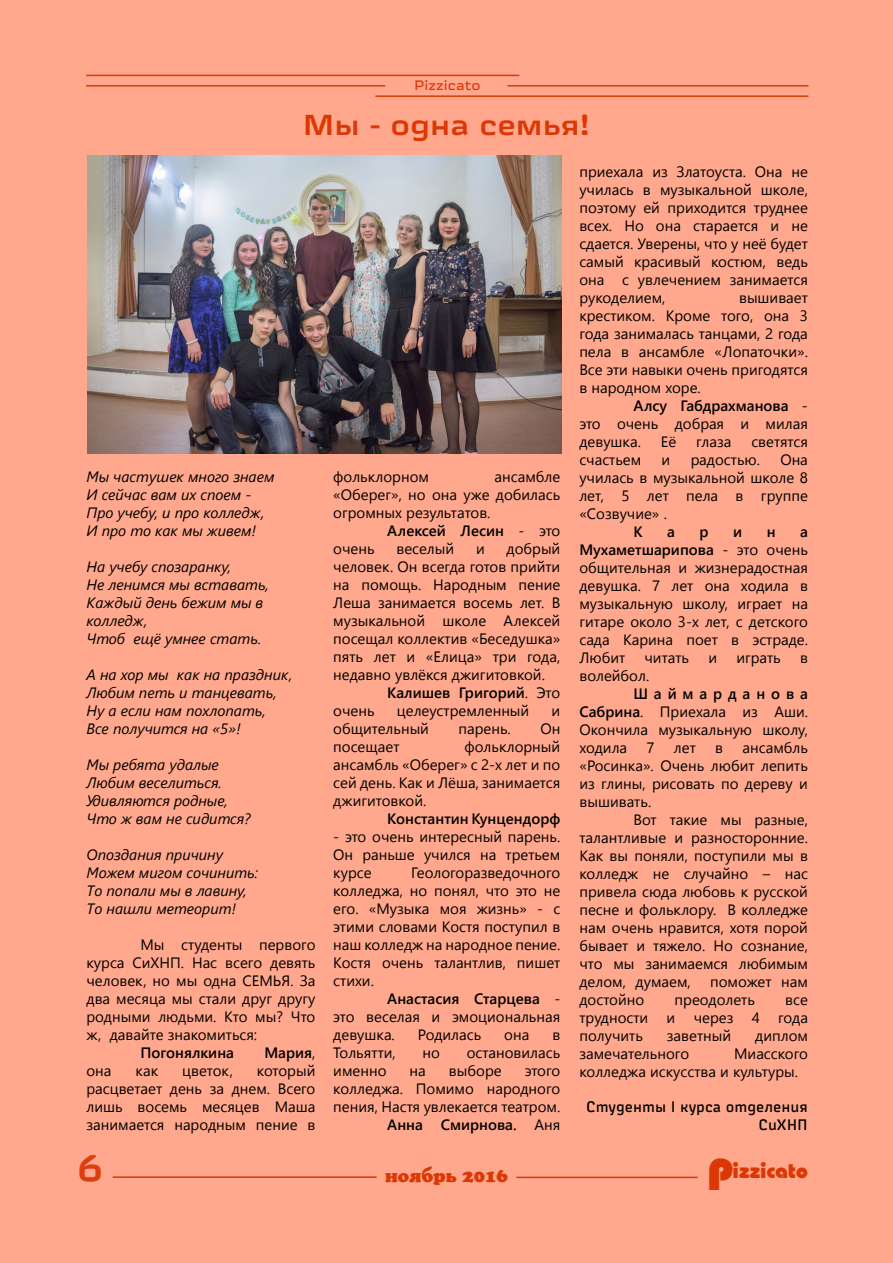
<style>
.page{position:relative;width:893px;height:1263px;background:#fff}
.page>*{position:absolute;margin:0;border:0;box-sizing:border-box;transform-origin:0 0}
.t1{font:500 36px "Russian Rail G Pro";color:#dc4010}
.t2{font:500 28.5px "Russian Rail G Pro";color:#db3806}
.t3{font:21px "Bahamas Heavy";color:#db3806}
.t4{font:18px "AG Crown Style";color:#db3806}
.t5{font:15px/18px "Segoe UI";color:#000;text-align:justify}
.t6{font:italic 15px/18px "Segoe UI";color:#000}
.t7{font:600 15px "Segoe UI";color:#000}
.t8{font:15px/18px "Russian Rail G Pro Cond";color:#000;text-align:right}
.t9{font:13.5px "Russian Rail G Pro";color:#db3806}
.s1{font-weight:400}
.s2{font-weight:600}
.s3{font-size:45px}
</style>
<div class="page">
<div style="left:0;top:0;width:893px;height:1262px;background:#ffa88d"></div>
<hr style="left:113px;top:1176px;width:264px;height:2px;background:#db3806">
<hr style="left:516px;top:1177px;width:182px;height:1px;background:#db3806">
<hr style="left:892px;top:0;width:1px;height:1263px;background:#ffa88d">
<hr style="left:86px;top:85px;width:299px;height:2px;background:#db3806">
<hr style="left:375px;top:95px;width:433px;height:2px;background:#db3806">
<hr style="left:507px;top:85px;width:301px;height:2px;background:#db3806">
<hr style="left:86px;top:75px;width:433px;height:1px;background:#db3806">
<img style="left:88px;top:155px;width:473px;height:299px">
<p class="t9" style="left:414px;top:77px;width:68px">Pizzicato</p>
<h2 class="t2" style="left:303px;top:107px;width:289px">Мы - одна семья!</h2>
<p class="t6" style="left:86px;top:467px;width:189px">Мы частушек много знаем<br>И сейчас вам их споем -<br>Про учебу, и про колледж,<br>И про то как мы живем!</p>
<p class="t6" style="left:86px;top:557px;width:184px">На учебу спозаранку,<br>Не ленимся мы вставать,<br>Каждый день бежим мы в колледж,<br>Чтоб ещё умнее стать.</p>
<p class="t6" style="left:86px;top:665px;width:207px">А на хор мы как на праздник,<br>Любим петь и танцевать,<br>Ну а если нам похлопать,<br>Все получится на «5»!</p>
<p class="t6" style="left:86px;top:755px;width:166px">Мы ребята удалые<br>Любим веселиться.<br>Удивляются родные,<br>Что ж вам не сидится?</p>
<p class="t6" style="left:86px;top:845px;width:173px">Опоздания причину<br>Можем мигом сочинить:<br>То попали мы в лавину,<br>То нашли метеорит!</p>
<p class="t5" style="left:86px;top:935px;width:230px;text-indent:54px">Мы студенты первого курса СиХНП. Нас всего девять человек, но мы одна СЕМЬЯ. За два месяца мы стали друг другу родными людьми. Кто мы? Что ж, давайте знакомиться:</p>
<p class="t7" style="left:140px;top:1042px;width:95px">Погонялкина</p>
<p class="t7" style="left:264px;top:1042px;width:52px">Мария<span class="s1">,</span></p>
<p class="t5" style="left:86px;top:1061px;width:27px">она</p>
<p class="t5" style="left:136px;top:1061px;width:24px">как</p>
<p class="t5" style="left:182px;top:1061px;width:52px">цветок,</p>
<p class="t5" style="left:86px;top:1061px;width:230px;text-indent:170px">который расцветает день за днем. Всего лишь восемь месяцев Маша занимается народным пение в</p>
<p class="t5" style="left:333px;top:467px;width:229px;text-indent:161px">ансамбле «Оберег», но она уже добилась огромных результатов.</p>
<p class="t7" style="left:387px;top:520px;width:175px">Алексей Лесин <span class="s1">- это</span></p>
<p class="t5" style="left:333px;top:539px;width:43px">очень</p>
<p class="t5" style="left:396px;top:539px;width:59px">веселый</p>
<p class="t5" style="left:476px;top:539px;width:10px">и</p>
<p class="t5" style="left:333px;top:467px;width:97px">фольклорном</p>
<p class="t5" style="left:333px;top:539px;width:229px;text-indent:173px">добрый человек. Он всегда готов прийти на помощь. Народным пение Леша занимается восемь лет. В музыкальной школе Алексей посещал коллектив «Беседушка» пять лет и «Елица» три года, недавно увлёкся джигитовкой.</p>
<p class="t7" style="left:387px;top:682px;width:175px">Калишев Григорий<span class="s1">. Это</span></p>
<p class="t5" style="left:333px;top:701px;width:43px">очень</p>
<p class="t5" style="left:397px;top:701px;width:134px">целеустремленный</p>
<p class="t5" style="left:552px;top:701px;width:10px">и</p>
<p class="t5" style="left:333px;top:719px;width:97px">общительный</p>
<p class="t5" style="left:458px;top:719px;width:54px">парень.</p>
<p class="t5" style="left:540px;top:719px;width:21px">Он</p>
<p class="t5" style="left:333px;top:737px;width:68px">посещает</p>
<p class="t5" style="left:333px;top:737px;width:229px;text-indent:131px">фольклорный ансамбль «Оберег» с 2-х лет и по сей день. Как и Лёша, занимается джигитовкой.</p>
<p class="t7" style="left:387px;top:808px;width:175px">Константин Кунцендорф</p>
<p class="t5" style="left:333px;top:827px;width:229px">- это очень интересный парень.<br>Он раньше учился на третьем курсе</p>
<p class="t5" style="left:333px;top:863px;width:229px;text-indent:78px">Геологоразведочного колледжа, но понял, что это не его. «Музыка моя жизнь» - с этими словами Костя поступил в наш колледж на народное пение.<br>Костя очень талантлив, пишет стихи.</p>
<p class="t5" style="left:333px;top:989px;width:229px;text-indent:54px"><span class="s2">Анастасия Старцева</span> - это веселая и эмоциональная девушка.</p>
<p class="t5" style="left:418px;top:1025px;width:65px">Родилась</p>
<p class="t5" style="left:504px;top:1025px;width:27px">она</p>
<p class="t5" style="left:552px;top:1025px;width:9px">в</p>
<p class="t5" style="left:333px;top:1043px;width:64px">Тольятти,</p>
<p class="t5" style="left:422px;top:1043px;width:19px">но</p>
<p class="t5" style="left:467px;top:1043px;width:95px">остановилась</p>
<p class="t5" style="left:333px;top:1061px;width:55px">именно</p>
<p class="t5" style="left:410px;top:1061px;width:18px">на</p>
<p class="t5" style="left:449px;top:1061px;width:54px">выборе</p>
<p class="t5" style="left:333px;top:1061px;width:229px;text-align:right">этого<br>колледжа. Помимо народного пения, Настя увлекается театром.<br><span class="s2">Анна Смирнова.</span> Аня</p>
<p class="t5" style="left:579px;top:162px;width:230px">приехала из Златоуста. Она не училась в музыкальной школе, поэтому ей приходится труднее всех. Но она старается и не сдается. Уверены, что у неё будет самый красивый костюм, ведь она с увлечением занимается рукоделием,</p>
<p class="t5" style="left:579px;top:288px;width:230px;text-indent:160px">вышивает крестиком. Кроме того, она 3 года занималась танцами, 2 года пела в ансамбле «Лопаточки».<br>Все эти навыки очень пригодятся в народном хоре.</p>
<p class="t5" style="left:579px;top:396px;width:230px;text-indent:54px"><span class="s2">Алсу Габдрахманова</span> - это очень добрая и милая девушка.</p>
<p class="t5" style="left:661px;top:432px;width:17px">Её</p>
<p class="t5" style="left:696px;top:432px;width:37px">глаза</p>
<p class="t5" style="left:751px;top:432px;width:58px">светятся</p>
<p class="t5" style="left:579px;top:450px;width:230px;text-indent:201px">Она училась в музыкальной школе 8 лет, 5 лет пела в группе «Созвучие» .</p>
<p class="t7" style="left:633px;top:520px;width:11px">К</p>
<p class="t7" style="left:667px;top:520px;width:9px">а</p>
<p class="t7" style="left:699px;top:520px;width:11px">р</p>
<p class="t7" style="left:733px;top:520px;width:11px">и</p>
<p class="t7" style="left:767px;top:520px;width:10px">н</p>
<p class="t5" style="left:579px;top:450px;width:63px">счастьем</p>
<p class="t5" style="left:662px;top:450px;width:10px">и</p>
<p class="t5" style="left:691px;top:450px;width:71px">радостью.</p>
<p class="t5" style="left:579px;top:522px;width:230px;text-indent:221px"><span class="s2">а Мухаметшарипова</span> - это очень общительная и жизнерадостная девушка. 7 лет она ходила в музыкальную школу, играет на гитаре около 3-х лет, с детского сада Карина поет в эстраде.<br>Любит</p>
<p class="t5" style="left:644px;top:648px;width:46px">читать</p>
<p class="t5" style="left:708px;top:648px;width:10px">и</p>
<p class="t5" style="left:736px;top:648px;width:46px">играть</p>
<p class="t5" style="left:800px;top:648px;width:9px">в</p>
<p class="t5" style="left:579px;top:666px;width:71px">волейбол.</p>
<p class="t5" style="left:579px;top:684px;width:230px;text-indent:54px"><span class="s2">Шаймарданова Сабрина</span>. Приехала из Аши.<br>Окончила музыкальную школу, ходила</p>
<p class="t5" style="left:579px;top:738px;width:230px;text-indent:163px">ансамбль «Росинка». Очень любит лепить из глины, рисовать по дереву и вышивать.</p>
<p class="t5" style="left:579px;top:810px;width:230px;text-indent:54px">Вот такие мы разные, талантливые и разносторонние.<br>Как вы поняли, поступили мы в колледж не случайно – нас привела сюда любовь к русской песне и фольклору. В колледже нам очень нравится, хотя порой бывает и тяжело. Но сознание, что мы занимаемся любимым делом, думаем,</p>
<p class="t5" style="left:647px;top:738px;width:10px">7</p>
<p class="t5" style="left:674px;top:738px;width:23px">лет</p>
<p class="t5" style="left:715px;top:738px;width:9px">в</p>
<p class="t5" style="left:710px;top:972px;width:99px">поможет нам</p>
<p class="t5" style="left:579px;top:990px;width:66px">достойно</p>
<p class="t5" style="left:675px;top:990px;width:82px">преодолеть</p>
<p class="t5" style="left:579px;top:990px;width:230px;text-indent:206px">все трудности и через 4 года получить</p>
<p class="t5" style="left:667px;top:1026px;width:66px">заветный</p>
<p class="t5" style="left:755px;top:1026px;width:54px">диплом</p>
<p class="t5" style="left:579px;top:1044px;width:111px">замечательного</p>
<p class="t5" style="left:579px;top:1044px;width:230px;text-indent:155px">Миасского колледжа искусства и культуры.</p>
<p class="t8" style="left:586px;top:1098px;width:223px">Студенты I курса отделения<br>СиХНП</p>
<h1 class="t1" style="left:77px;top:1146px;width:27px">6</h1>
<p class="t4" style="left:385px;top:1165px;width:124px">ноябрь 2016</p>
<h3 class="t3" style="left:707px;top:1158px;width:103px"><span class="s3">P</span>izzicato</h3>
</div>
